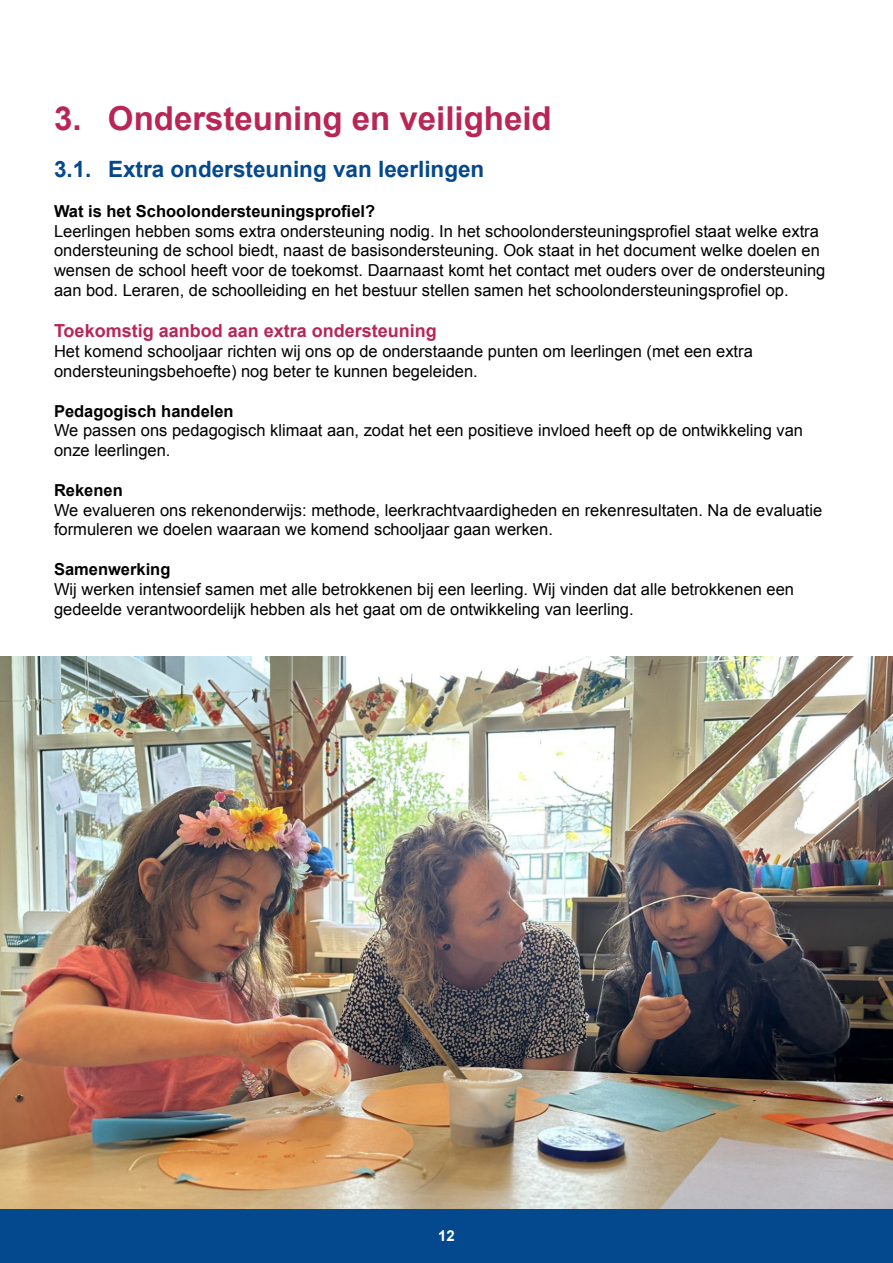
<style>
.page{position:relative;width:893px;height:1263px;background:#fff}
.page>*{position:absolute;margin:0;border:0;box-sizing:border-box;transform-origin:0 0}
.t1{font:700 33px "Arial";color:#b92656}
.t2{font:700 22.5px "Arial";color:#04488d}
.t3{font:700 18px "Arial";color:#b92656}
.t4{font:16.5px/19.8px "Arial";color:#000}
.t5{font:700 16.5px "Arial";color:#000}
.t6{font:700 15px "Arial";color:#fff}
</style>
<div class="page">
<div style="left:0;top:1209px;width:893px;height:54px;background:#04488d"></div>
<img style="left:0;top:656px;width:893px;height:553px">
<h1 class="t1" style="left:54px;top:97px;width:499px">3. Ondersteuning en veiligheid</h1>
<h2 class="t2" style="left:54px;top:154px;width:432px">3.1. Extra ondersteuning van leerlingen</h2>
<p class="t5" style="left:54px;top:200px;width:323px">Wat is het Schoolondersteuningsprofiel?</p>
<p class="t4" style="left:54px;top:221px;width:773px">Leerlingen hebben soms extra ondersteuning nodig. In het schoolondersteuningsprofiel staat welke extra ondersteuning de school biedt, naast de basisondersteuning. Ook staat in het document welke doelen en wensen de school heeft voor de toekomst. Daarnaast komt het contact met ouders over de ondersteuning aan bod. Leraren, de schoolleiding en het bestuur stellen samen het schoolondersteuningsprofiel op.</p>
<p class="t3" style="left:54px;top:319px;width:384px">Toekomstig aanbod aan extra ondersteuning</p>
<p class="t4" style="left:54px;top:342px;width:700px">Het komend schooljaar richten wij ons op de onderstaande punten om leerlingen (met een extra ondersteuningsbehoefte) nog beter te kunnen begeleiden.</p>
<p class="t5" style="left:54px;top:400px;width:181px">Pedagogisch handelen</p>
<p class="t4" style="left:54px;top:421px;width:751px">We passen ons pedagogisch klimaat aan, zodat het een positieve invloed heeft op de ontwikkeling van onze leerlingen.</p>
<p class="t5" style="left:54px;top:479px;width:70px">Rekenen</p>
<p class="t4" style="left:54px;top:500px;width:770px">We evalueren ons rekenonderwijs: methode, leerkrachtvaardigheden en rekenresultaten. Na de evaluatie formuleren we doelen waaraan we komend schooljaar gaan werken.</p>
<p class="t5" style="left:54px;top:558px;width:118px">Samenwerking</p>
<p class="t4" style="left:54px;top:579px;width:742px">Wij werken intensief samen met alle betrokkenen bij een leerling. Wij vinden dat alle betrokkenen een gedeelde verantwoordelijk hebben als het gaat om de ontwikkeling van leerling.</p>
<p class="t6" style="left:438px;top:1226px;width:18px">12</p>
</div>
